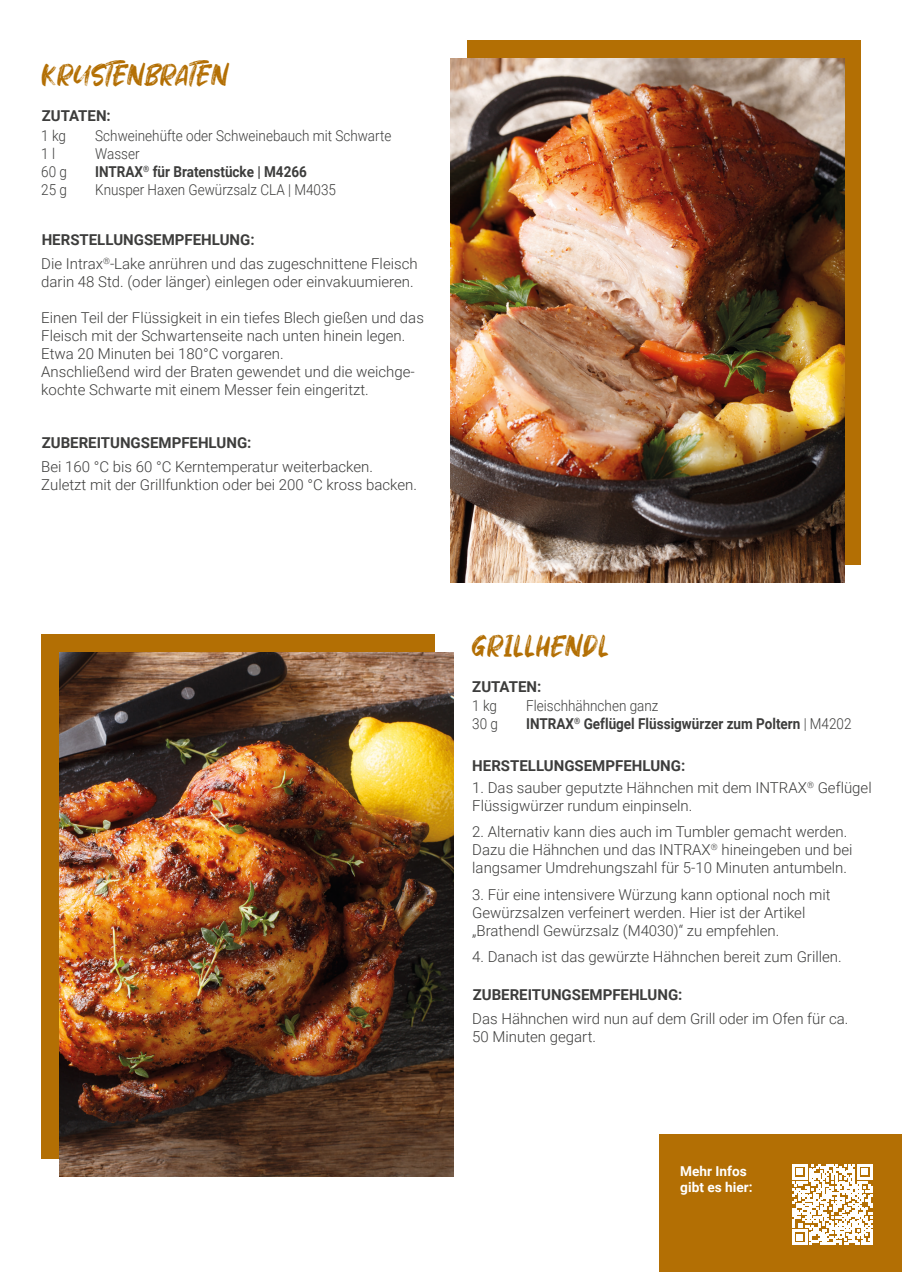
<style>
.page{position:relative;width:902px;height:1272px;background:#fff}
.page>*{position:absolute;margin:0;border:0;box-sizing:border-box;transform-origin:0 0}
.t1{font:28.5px "Hey October";letter-spacing:.05em;color:#b36f04}
.t2{font:300 15px/18px "Roboto";color:#3d3d3c}
.t3{font:300 15px "Roboto";color:#3d3d3c;scale:.9 1}
.t4{font:700 15px "Roboto";color:#3d3d3c}
.t5{font:700 15px "Roboto";color:#3d3d3c;scale:.9 1}
.t6{font:700 13.65px/16.4px "Roboto";color:#fff}
.s1{font-weight:300}
</style>
<div class="page">
<div style="left:42px;top:634px;width:393px;height:524px;background:#b36f04"></div>
<div style="left:467px;top:40px;width:393px;height:525px;background:#b36f04"></div>
<img style="left:60px;top:652px;width:393px;height:524px">
<img style="left:451px;top:58px;width:393px;height:525px">
<div style="left:659px;top:1134px;width:242px;height:137px;background:#b36f04"></div>
<svg style="left:792px;top:1164px;width:80px;height:80px"></svg>
<h1 class="t1" style="left:42px;top:59px;width:187px">KRUSTENBRATEN</h1>
<p class="t4" style="left:42px;top:105px;width:71px">ZUTATEN:</p>
<p class="t3" style="left:41px;top:125px;width:29px">1 kg</p>
<p class="t3" style="left:95px;top:125px;width:330px">Schweinehüfte oder Schweinebauch mit Schwarte</p>
<p class="t3" style="left:41px;top:143px;width:17px">1 l</p>
<p class="t3" style="left:95px;top:143px;width:51px">Wasser</p>
<p class="t3" style="left:41px;top:161px;width:30px">60 g</p>
<p class="t5" style="left:95px;top:161px;width:237px">INTRAX<sup>®</sup> für Bratenstücke | M4266</p>
<p class="t3" style="left:41px;top:179px;width:30px">25 g</p>
<p class="t3" style="left:95px;top:179px;width:269px">Knusper Haxen Gewürzsalz CLA | M4035</p>
<p class="t4" style="left:42px;top:229px;width:214px">HERSTELLUNGSEMPFEHLUNG:</p>
<p class="t2" style="left:41px;top:254px;width:378px">Die Intrax<sup>®</sup>-Lake anrühren und das zugeschnittene Fleisch darin 48 Std. (oder länger) einlegen oder einvakuumieren.</p>
<p class="t2" style="left:41px;top:308px;width:384px">Einen Teil der Flüssigkeit in ein tiefes Blech gießen und das Fleisch mit der Schwartenseite nach unten hinein legen.<br>Etwa 20 Minuten bei 180°C vorgaren.<br>Anschließend wird der Braten gewendet und die weichge&shy;kochte Schwarte mit einem Messer fein eingeritzt.</p>
<p class="t4" style="left:42px;top:432px;width:211px">ZUBEREITUNGSEMPFEHLUNG:</p>
<p class="t2" style="left:41px;top:457px;width:377px">Bei 160 °C bis 60 °C Kerntemperatur weiterbacken.<br>Zuletzt mit der Grillfunktion oder bei 200 °C kross backen.</p>
<h1 class="t1" style="left:472px;top:630px;width:138px">GRILLHENDL</h1>
<p class="t4" style="left:472px;top:676px;width:71px">ZUTATEN:</p>
<p class="t3" style="left:472px;top:695px;width:29px">1 kg</p>
<p class="t3" style="left:526px;top:695px;width:148px">Fleischhähnchen ganz</p>
<p class="t3" style="left:472px;top:713px;width:30px">30 g</p>
<p class="t5" style="left:526px;top:713px;width:363px">INTRAX<sup>®</sup> Geflügel Flüssigwürzer zum Poltern <span class="s1">| M4202</span></p>
<p class="t4" style="left:472px;top:755px;width:214px">HERSTELLUNGSEMPFEHLUNG:</p>
<p class="t2" style="left:472px;top:777px;width:401px">1. Das sauber geputzte Hähnchen mit dem INTRAX<sup>®</sup> Geflügel<br>Flüssigwürzer rundum einpinseln.</p>
<p class="t2" style="left:472px;top:822px;width:382px">2. Alternativ kann dies auch im Tumbler gemacht werden.<br>Dazu die Hähnchen und das INTRAX<sup>®</sup> hineingeben und bei langsamer Umdrehungszahl für 5-10 Minuten antumbeln.</p>
<p class="t2" style="left:472px;top:884px;width:360px">3. Für eine intensivere Würzung kann optional noch mit<br>Gewürzsalzen verfeinert werden. Hier ist der Artikel „Brathendl Gewürzsalz (M4030)“ zu empfehlen.</p>
<p class="t2" style="left:472px;top:947px;width:371px">4. Danach ist das gewürzte Hähnchen bereit zum Grillen.</p>
<p class="t4" style="left:472px;top:984px;width:211px">ZUBEREITUNGSEMPFEHLUNG:</p>
<p class="t2" style="left:472px;top:1009px;width:377px">Das Hähnchen wird nun auf dem Grill oder im Ofen für ca.<br>50 Minuten gegart.</p>
<p class="t6" style="left:680px;top:1162px;width:74px">Mehr Infos gibt es hier:</p>
</div>
